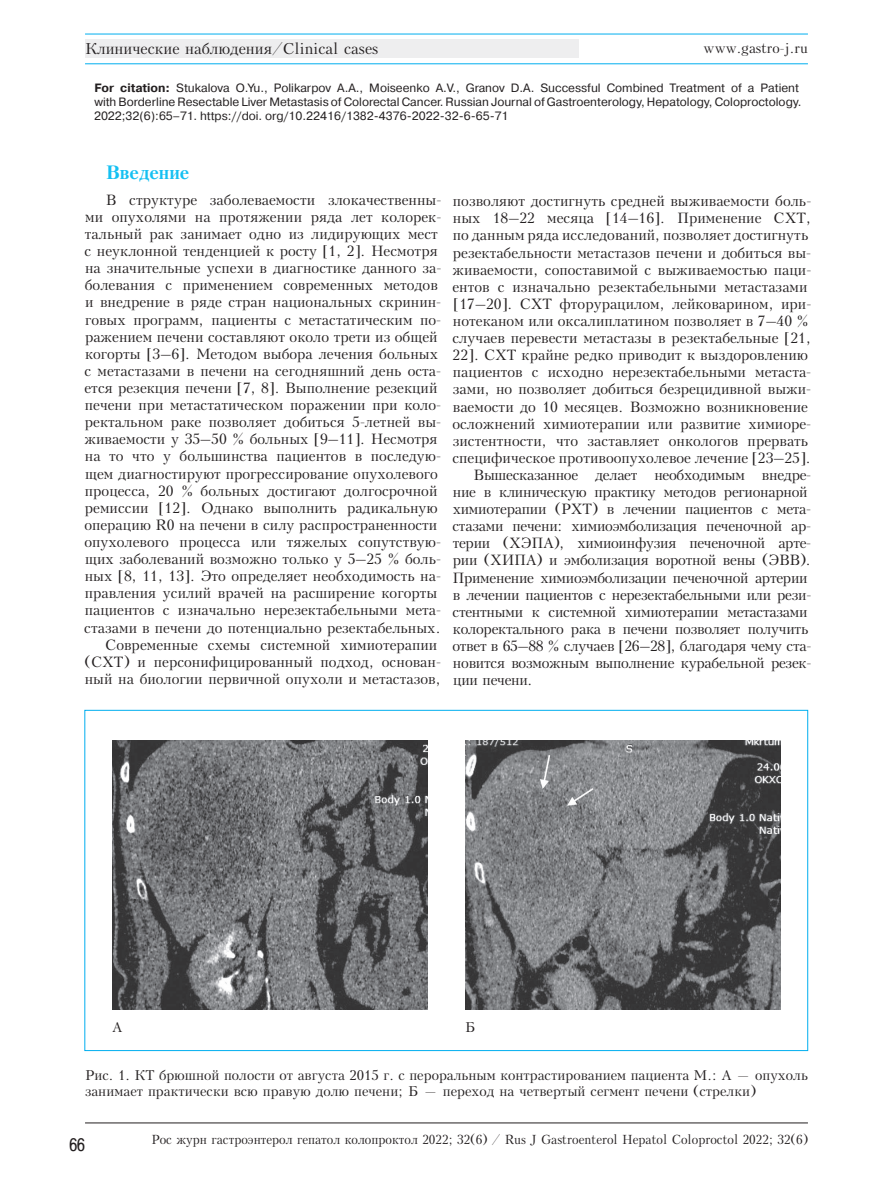
<style>
.page{position:relative;width:893px;height:1191px;background:#fff}
.page>*{position:absolute;margin:0;border:0;box-sizing:border-box;transform-origin:0 0}
.t1{font:700 18px "Kudrashov CTT";color:#15c0f2}
.t2{font:18px "Pragmatica Cond C";color:#231f20}
.t3{font:15px "Kudrashov C";color:#231f20}
.t4{font:14.25px/17.1px "Kudrashov C";color:#231f20;text-align:right}
.t5{font:14.25px "Kudrashov C";letter-spacing:-.02em;color:#231f20}
.t6{font:13.5px/16.2px "Kudrashov C";color:#231f20}
.t7{font:12.6px "Kudrashov C";color:#231f20;scale:.95 1}
.t8{font:12px/14.4px "Pragmatica C";color:#231f20}
.s1{font-weight:700}
</style>
<div class="page">
<hr style="left:85px;top:34px;width:723px;height:1px;background:#00aeef">
<hr style="left:85px;top:1122px;width:723px;height:1px;background:#231f20">
<hr style="left:85px;top:64px;width:723px;height:1px;background:#00aeef">
<div style="left:85px;top:40px;width:493px;height:18px;background:#eeeeef"></div>
<img style="left:112px;top:740px;width:316px;height:269px">
<img style="left:465px;top:740px;width:316px;height:269px">
<p class="t3" style="left:85px;top:40px;width:295px">Клинические наблюдения/Clinical cases</p>
<p class="t8" style="left:94px;top:80px;width:709px"><span class="s1">For citation:</span> Stukalova O.Yu., Polikarpov A.A., Moiseenko A.V., Granov D.A. Successful Combined Treatment of a Patient with Borderline Resectable Liver Metastasis of Colorectal Cancer. Russian Journal of Gastroenterology, Hepatology, Coloproctology.<br>2022;32(6):65–71. https://doi. org/10.22416/1382-4376-2022-32-6-65-71</p>
<p class="t6" style="left:704px;top:41px;width:106px">www.gastro-j.ru</p>
<p class="t1" style="left:106px;top:161px;width:85px">Введение</p>
<p class="t4" style="left:84px;top:191px;width:359px">В структуре заболеваемости злокачественны&shy;ми опухолями на протяжении ряда лет колорек&shy;тальный рак занимает одно из лидирующих мест с неуклонной тенденцией к росту [1, 2]. Несмотря на значительные успехи в диагностике данного за&shy;болевания с применением современных методов и внедрение в ряде стран национальных скринин&shy;говых программ, пациенты с метастатическим по&shy;ражением печени составляют около трети из общей когорты [3–6]. Методом выбора лечения больных с метастазами в печени на сегодняшний день оста&shy;ется резекция печени [7, 8]. Выполнение резекций печени при метастатическом поражении при коло&shy;ректальном раке позволяет добиться 5-летней вы&shy;живаемости у 35–50 % больных [9–11]. Несмотря на то что у большинства пациентов в последую&shy;щем диагностируют прогрессирование опухолевого процесса, 20 % больных достигают долгосрочной ремиссии [12]. Однако выполнить радикальную операцию R0 на печени в силу распространенности опухолевого процесса или тяжелых сопутствую&shy;щих заболеваний возможно только у 5–25 % боль&shy;ных [8, 11, 13]. Это определяет необходимость на&shy;правления усилий врачей на расширение когорты пациентов с изначально нерезектабельными мета&shy;стазами в печени до потенциально резектабельных.<br>Современные схемы системной химиотерапии (СХТ) и персонифицированный подход, основан&shy;ный на биологии первичной опухоли и метастазов,</p>
<p class="t4" style="left:453px;top:193px;width:360px">позволяют достигнуть средней выживаемости боль-</p>
<p class="t4" style="left:453px;top:210px;width:360px">ных 18–22 месяца [14–16]. Применение СХТ,</p>
<p class="t4" style="left:453px;top:227px;width:357px">по данным ряда исследований, позволяет достигнуть</p>
<p class="t4" style="left:453px;top:244px;width:360px">резектабельности метастазов печени и добиться вы-</p>
<p class="t4" style="left:452px;top:261px;width:360px">живаемости, сопоставимой с выживаемостью паци-</p>
<p class="t4" style="left:452px;top:278px;width:357px">ентов с изначально резектабельными метастазами</p>
<p class="t4" style="left:454px;top:295px;width:359px">[17–20]. СХТ фторурацилом, лейковарином, ири-</p>
<p class="t4" style="left:453px;top:313px;width:357px">нотеканом или оксалиплатином позволяет в 7–40 %</p>
<p class="t4" style="left:452px;top:330px;width:360px">случаев перевести метастазы в резектабельные [21,</p>
<p class="t4" style="left:453px;top:347px;width:357px">22]. СХТ крайне редко приводит к выздоровлению</p>
<p class="t4" style="left:453px;top:364px;width:360px">пациентов с исходно нерезектабельными метаста-</p>
<p class="t4" style="left:453px;top:381px;width:360px">зами, но позволяет добиться безрецидивной выжи-</p>
<p class="t4" style="left:453px;top:398px;width:356px">ваемости до 10 месяцев. Возможно возникновение</p>
<p class="t4" style="left:452px;top:415px;width:360px">осложнений химиотерапии или развитие химиоре-</p>
<p class="t4" style="left:453px;top:432px;width:357px">зистентности, что заставляет онкологов прервать</p>
<p class="t4" style="left:452px;top:449px;width:360px">специфическое противоопухолевое лечение [23–25].</p>
<p class="t5" style="left:474px;top:466px;width:339px">Вышесказанное делает необходимым внедре-</p>
<p class="t5" style="left:453px;top:484px;width:356px">ние в клиническую практику методов регионарной</p>
<p class="t5" style="left:453px;top:501px;width:360px">химиотерапии (РХТ) в лечении пациентов с мета-</p>
<p class="t5" style="left:452px;top:518px;width:360px">стазами печени: химиоэмболизация печеночной ар-</p>
<p class="t5" style="left:453px;top:535px;width:360px">терии (ХЭПА), химиоинфузия печеночной арте-</p>
<p class="t5" style="left:453px;top:552px;width:359px">рии (ХИПА) и эмболизация воротной вены (ЭВВ).</p>
<p class="t5" style="left:452px;top:569px;width:357px">Применение химиоэмболизации печеночной артерии</p>
<p class="t5" style="left:453px;top:586px;width:360px">в лечении пациентов с нерезектабельными или рези-</p>
<p class="t5" style="left:452px;top:603px;width:357px">стентными к системной химиотерапии метастазами</p>
<p class="t5" style="left:453px;top:620px;width:357px">колоректального рака в печени позволяет получить</p>
<p class="t5" style="left:452px;top:637px;width:360px">ответ в 65–88 % случаев [26–28], благодаря чему ста-</p>
<p class="t5" style="left:453px;top:655px;width:360px">новится возможным выполнение курабельной резек-</p>
<p class="t5" style="left:453px;top:672px;width:81px">ции печени.</p>
<p class="t6" style="left:112px;top:1019px;width:12px">A</p>
<p class="t6" style="left:465px;top:1019px;width:12px">Б</p>
<p class="t6" style="left:85px;top:1067px;width:724px">Рис. 1. КТ брюшной полости от августа 2015 г. с пероральным контрастированием пациента М.: А — опухоль занимает практически всю правую долю печени; Б — переход на четвертый сегмент печени (стрелки)</p>
<p class="t2" style="left:70px;top:1134px;width:17px">66</p>
<p class="t7" style="left:151px;top:1132px;width:693px">Рос журн гастроэнтерол гепатол колопроктол 2022; 32(6) / Rus J Gastroenterol Hepatol Coloproctol 2022; 32(6)</p>
</div>
